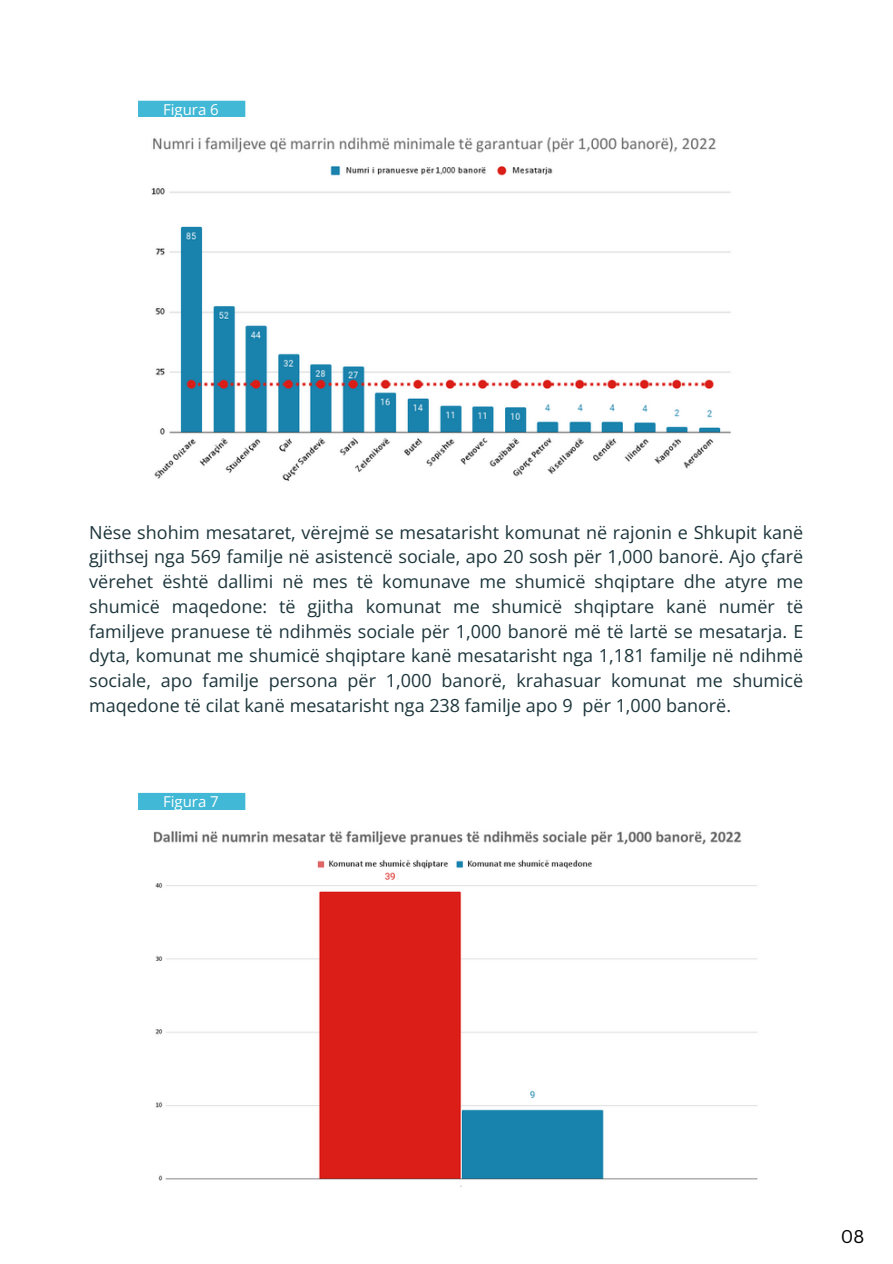
<style>
.page{position:relative;width:893px;height:1264px;background:#fff}
.page>*{position:absolute;margin:0;border:0;box-sizing:border-box;transform-origin:0 0}
.t1{font:18px/24.8px "Open Sans";color:#1c353b;text-align:justify}
.t2{font:18px "Canva Sans";color:#000}
.t3{font:15px "Open Sans";color:#fff}
</style>
<div class="page">
<div style="left:138px;top:101px;width:107px;height:44px;background:#41b8d5"></div>
<img style="left:138px;top:118px;width:593px;height:363px">
<div style="left:138px;top:793px;width:107px;height:43px;background:#41b8d5"></div>
<img style="left:138px;top:810px;width:620px;height:377px">
<p class="t3" style="left:163px;top:99px;width:57px">Figura 6</p>
<p class="t1" style="left:89px;top:519px;width:715px">Nëse shohim mesataret, vërejmë se mesatarisht komunat në rajonin e Shkupit kanë gjithsej nga 569 familje në asistencë sociale, apo 20 sosh për 1,000 banorë. Ajo çfarë vërehet është dallimi në mes të komunave me shumicë shqiptare dhe atyre me shumicë maqedone: të gjitha komunat me shumicë shqiptare kanë numër të familjeve pranuese të ndihmës sociale për 1,000 banorë më të lartë se mesatarja. E dyta, komunat me shumicë shqiptare kanë mesatarisht nga 1,181 familje në ndihmë sociale, apo familje persona për 1,000 banorë, krahasuar komunat me shumicë maqedone të cilat kanë mesatarisht nga 238 familje apo 9 për 1,000 banorë.</p>
<p class="t3" style="left:163px;top:791px;width:57px">Figura 7</p>
<p class="t2" style="left:840px;top:1223px;width:25px">08</p>
</div>
